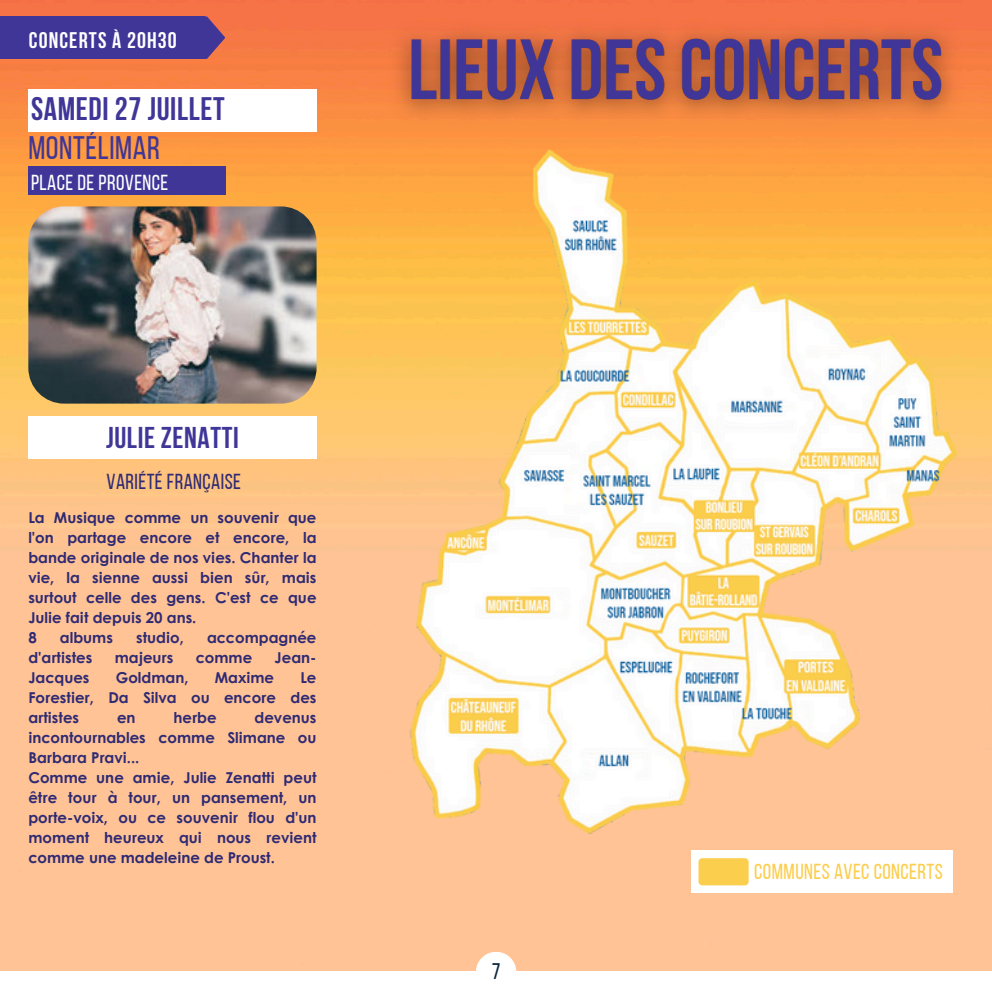
<style>
.page{position:relative;width:992px;height:992px;background:#fff}
.page>*{position:absolute;margin:0;border:0;box-sizing:border-box;transform-origin:0 0}
.t1{font:700 32.5px "Bebas Neue";letter-spacing:.02em;color:#3f3697}
.t2{font:32.5px "Bebas Neue";letter-spacing:.02em;color:#3f3697}
.t3{font:700 30px "Bebas Neue";letter-spacing:.02em;color:#3f3697}
.t4{font:700 22.5px "Bebas Neue";letter-spacing:.05em;color:#fff}
.t5{font:22.5px "Bebas Neue";color:#092940}
.t6{font:21.75px "Bebas Neue";letter-spacing:.02em;color:#fcce4e}
.t7{font:21.75px "Bebas Neue";letter-spacing:.02em;color:#2f2a73}
.t8{font:21.75px "Bebas Neue";letter-spacing:.02em;color:#fff}
.t9{font:700 15px/20px "Century Gothic";color:#2f2a73;text-align:justify}
</style>
<div class="page">
<img style="left:0;top:0;width:992px;height:971px">
<div style="left:28px;top:167px;width:198px;height:28px;background:#3f3697"></div>
<img style="left:28px;top:206px;width:288px;height:198px;border-radius:36px">
<div style="left:28px;top:89px;width:289px;height:43px;background:#fff"></div>
<div style="left:28px;top:416px;width:288px;height:43px;background:#fff"></div>
<div style="left:476px;top:952px;width:40px;height:40px;background:#fff;border-radius:50%"></div>
<img style="left:358px;top:128px;width:633px;height:722px">
<div style="left:691px;top:850px;width:261px;height:43px;background:#fff"></div>
<div style="left:698px;top:858px;width:51px;height:27px;background:#fcce4e;border-radius:4px"></div>
<div style="left:0;top:16px;width:204px;height:43px;background:#3f3697"></div>
<svg style="left:204px;top:16px;width:21px;height:43px"></svg>
<img style="left:379px;top:7px;width:594px;height:130px">
<h5 class="t4" style="left:29px;top:31px;width:149px">CONCERTS À 20H30</h5>
<h2 class="t1" style="left:31px;top:96px;width:195px">SAMEDI 27 JUILLET</h2>
<h4 class="t2" style="left:28px;top:134px;width:133px">MONTÉLIMAR</h4>
<h5 class="t8" style="left:31px;top:174px;width:139px">PLACE DE PROVENCE</h5>
<h2 class="t3" style="left:106px;top:426px;width:134px">JULIE ZENATTI</h2>
<p class="t7" style="left:107px;top:473px;width:136px">VARIÉTÉ FRANÇAISE</p>
<p class="t9" style="left:28px;top:507px;width:290px">La Musique comme un souvenir que l'on partage encore et encore, la bande originale de nos vies. Chanter la vie, la sienne aussi bien sûr, mais surtout celle des gens. C'est ce que Julie fait depuis 20 ans.</p>
<p class="t9" style="left:28px;top:627px;width:10px">8</p>
<p class="t9" style="left:60px;top:627px;width:55px">albums</p>
<p class="t9" style="left:136px;top:627px;width:49px">studio,</p>
<p class="t9" style="left:207px;top:627px;width:111px">accompagnée</p>
<p class="t9" style="left:28px;top:647px;width:66px">d'artistes</p>
<p class="t9" style="left:115px;top:647px;width:60px">majeurs</p>
<p class="t9" style="left:196px;top:647px;width:58px">comme</p>
<p class="t9" style="left:275px;top:647px;width:43px">Jean-</p>
<p class="t9" style="left:28px;top:667px;width:63px">Jacques</p>
<p class="t9" style="left:116px;top:667px;width:74px">Goldman,</p>
<p class="t9" style="left:215px;top:667px;width:61px">Maxime</p>
<p class="t9" style="left:28px;top:667px;width:290px;text-indent:272px">Le Forestier, Da Silva ou encore des artistes</p>
<p class="t9" style="left:28px;top:707px;width:290px;text-indent:226px">devenus incontournables comme Slimane ou Barbara Pravi...</p>
<p class="t9" style="left:28px;top:767px;width:290px">Comme une amie, Julie Zenatti peut être tour à tour, un pansement, un porte-voix, ou ce souvenir flou d'un moment heureux qui nous revient comme une madeleine de Proust.</p>
<p class="t9" style="left:117px;top:707px;width:20px">en</p>
<p class="t9" style="left:173px;top:707px;width:45px">herbe</p>
<h5 class="t5" style="left:492px;top:962px;width:10px">7</h5>
<p class="t6" style="left:754px;top:862px;width:190px">COMMUNES AVEC CONCERTS</p>
</div>
